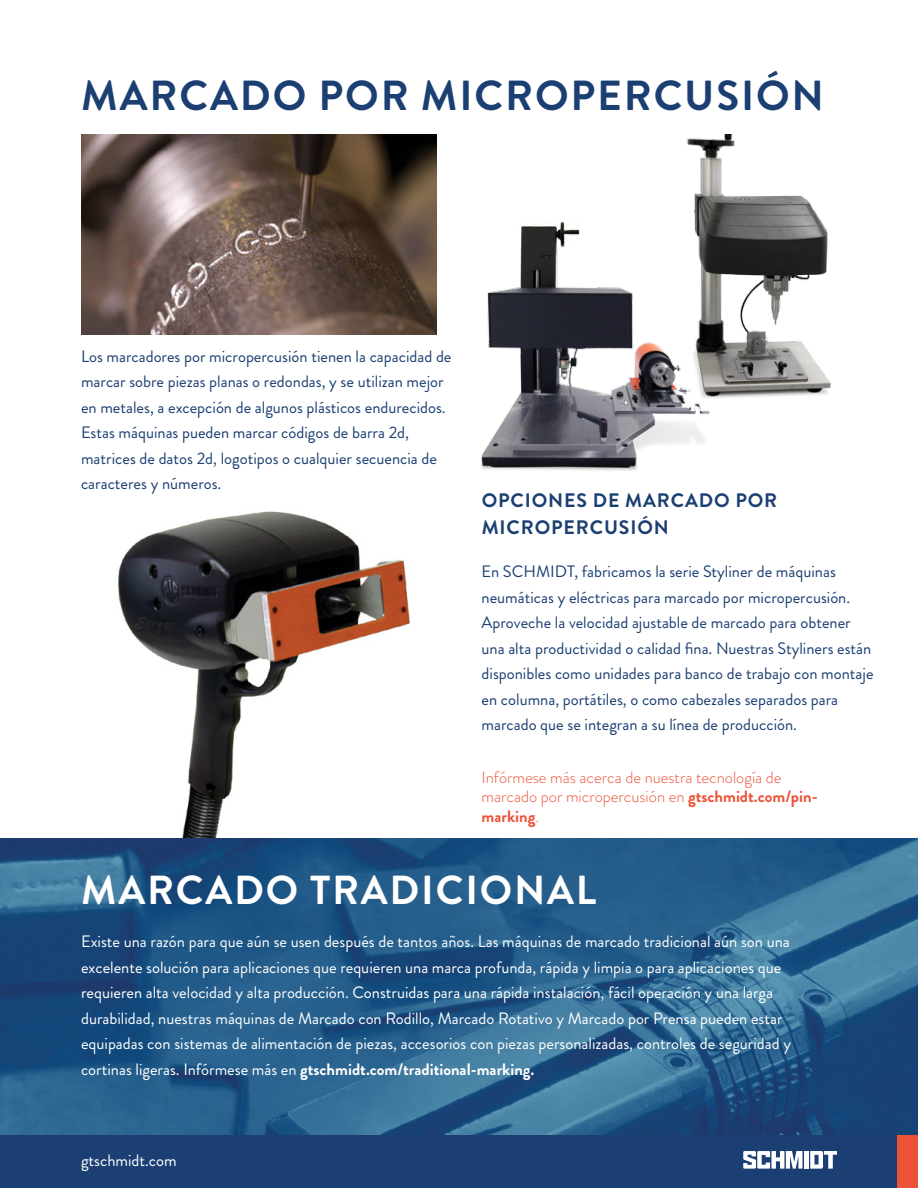
<style>
.page{position:relative;width:918px;height:1188px;background:#fff}
.page>*{position:absolute;margin:0;border:0;box-sizing:border-box;transform-origin:0 0}
.t1{font:700 42px "Brandon Grotesque";letter-spacing:.045em;color:#1b3f72}
.t2{font:700 40.5px "Brandon Grotesque";letter-spacing:.045em;color:#fff}
.t3{font:700 19.5px/27px "Brandon Grotesque";letter-spacing:.045em;color:#1b3f72}
.t4{font:16.5px/25.5px "Brandon Grotesque";color:#1b3f72}
.t5{font:16.5px/25.5px "Brandon Grotesque";color:#fff}
.t6{font:300 16.5px/19.5px "Brandon Grotesque";color:#ed5338}
.s1{font-weight:700}
</style>
<div class="page">
<img style="left:481px;top:220px;width:224px;height:251px">
<img style="left:118px;top:511px;width:292px;height:327px">
<img style="left:0;top:838px;width:918px;height:298px">
<div style="left:0;top:1136px;width:918px;height:52px;background:#1b3f72"></div>
<div style="left:804px;top:1151px;width:5px;height:18px;background:#fff"></div>
<svg style="left:810px;top:1151px;width:27px;height:18px"></svg>
<svg style="left:743px;top:1151px;width:60px;height:18px"></svg>
<div style="left:897px;top:1136px;width:21px;height:52px;background:#ed5338"></div>
<img style="left:81px;top:134px;width:355px;height:200px">
<img style="left:684px;top:134px;width:147px;height:287px">
<h1 class="t1" style="left:81px;top:67px;width:744px">MARCADO POR MICROPERCUSIÓN</h1>
<p class="t4" style="left:81px;top:344px;width:372px">Los marcadores por micropercusión tienen la capacidad de marcar sobre piezas planas o redondas, y se utilizan mejor en metales, a excepción de algunos plásticos endurecidos.<br>Estas máquinas pueden marcar códigos de barra 2d, matrices de datos 2d, logotipos o cualquier secuencia de caracteres y números.</p>
<p class="t3" style="left:482px;top:487px;width:297px">OPCIONES DE MARCADO POR<br>MICROPERCUSIÓN</p>
<p class="t4" style="left:482px;top:559px;width:393px">En SCHMIDT, fabricamos la serie Styliner de máquinas neumáticas y eléctricas para marcado por micropercusión.<br>Aproveche la velocidad ajustable de marcado para obtener una alta productividad o calidad fina. Nuestras Styliners están disponibles como unidades para banco de trabajo con montaje en columna, portátiles, o como cabezales separados para marcado que se integran a su línea de producción.</p>
<p class="t6" style="left:482px;top:767px;width:338px">Infórmese más acerca de nuestra tecnología de marcado por micropercusión en <span class="s1">gtschmidt.com/pin&shy;marking</span>.</p>
<h2 class="t2" style="left:81px;top:862px;width:517px">MARCADO TRADICIONAL</h2>
<p class="t5" style="left:81px;top:929px;width:712px">Existe una razón para que aún se usen después de tantos años. Las máquinas de marcado tradicional aún son una excelente solución para aplicaciones que requieren una marca profunda, rápida y limpia o para aplicaciones que requieren alta velocidad y alta producción. Construidas para una rápida instalación, fácil operación y una larga durabilidad, nuestras máquinas de Marcado con Rodillo, Marcado Rotativo y Marcado por Prensa pueden estar equipadas con sistemas de alimentación de piezas, accesorios con piezas personalizadas, controles de seguridad y cortinas ligeras. Infórmese más en <span class="s1">gtschmidt.com/traditional-marking.</span></p>
<p class="t5" style="left:81px;top:1148px;width:97px">gtschmidt.com</p>
</div>
